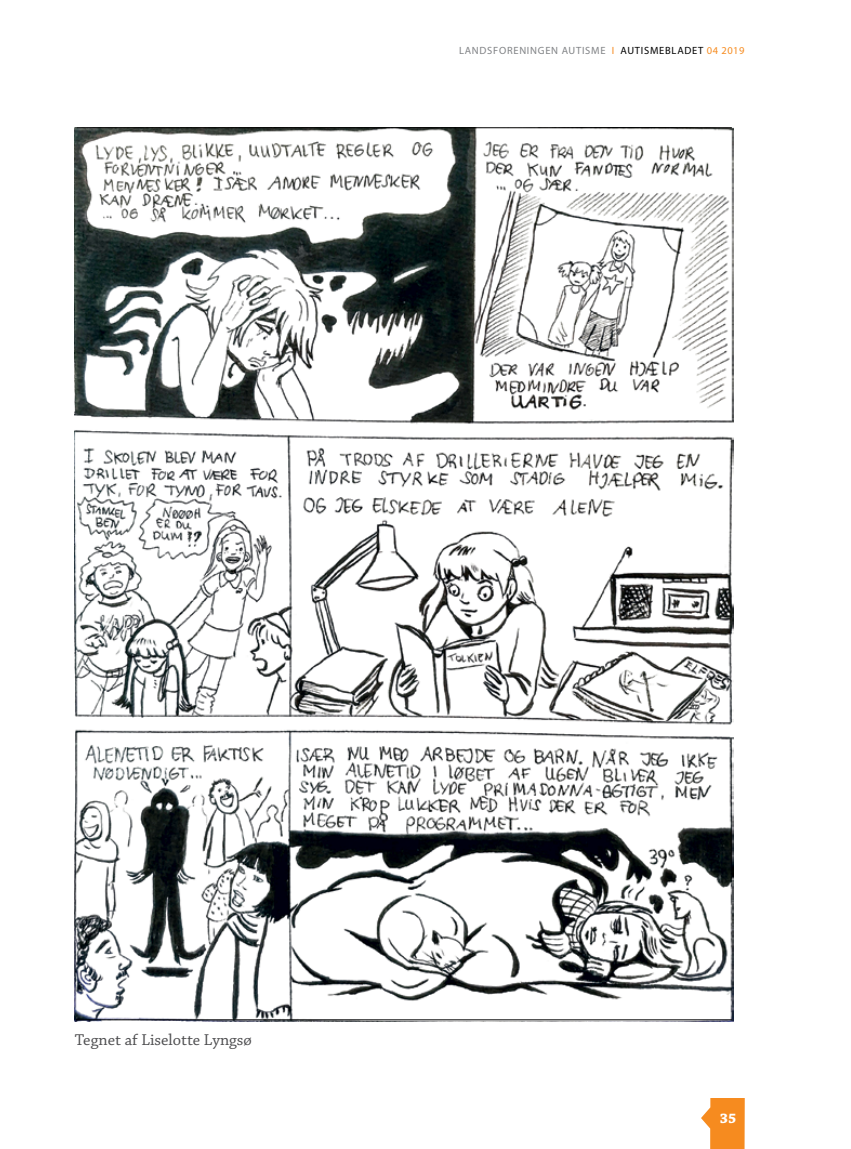
<style>
.page{position:relative;width:851px;height:1149px;background:#fff}
.page>*{position:absolute;margin:0;border:0;box-sizing:border-box;transform-origin:0 0}
.t1{font:16.5px "Chaparral Pro";color:#4d4d4f}
.t2{font:700 14.55px "Chaparral Pro";color:#fff}
.t3{font:10.5px "Myriad Pro";letter-spacing:.07em;color:#808285}
.s1{color:#f68b1f}
.s2{color:#000}
</style>
<div class="page">
<svg style="left:701px;top:1098px;width:43px;height:50px"></svg>
<img style="left:75px;top:128px;width:658px;height:892px">
<hr style="left:77px;top:1019px;width:654px;height:1px;background:#000">
<hr style="left:77px;top:127px;width:654px;height:1px;background:#000">
<p class="t3" style="left:459px;top:44px;width:287px">LANDSFORENINGEN AUTISME <span class="s1">I</span> <span class="s2">AUTISMEBLADET</span> <span class="s1">04 2019</span></p>
<h1 class="t1" style="left:75px;top:1030px;width:178px">Tegnet af Liselotte Lyngsø</h1>
<h2 class="t2" style="left:719px;top:1109px;width:18px">35</h2>
</div>
